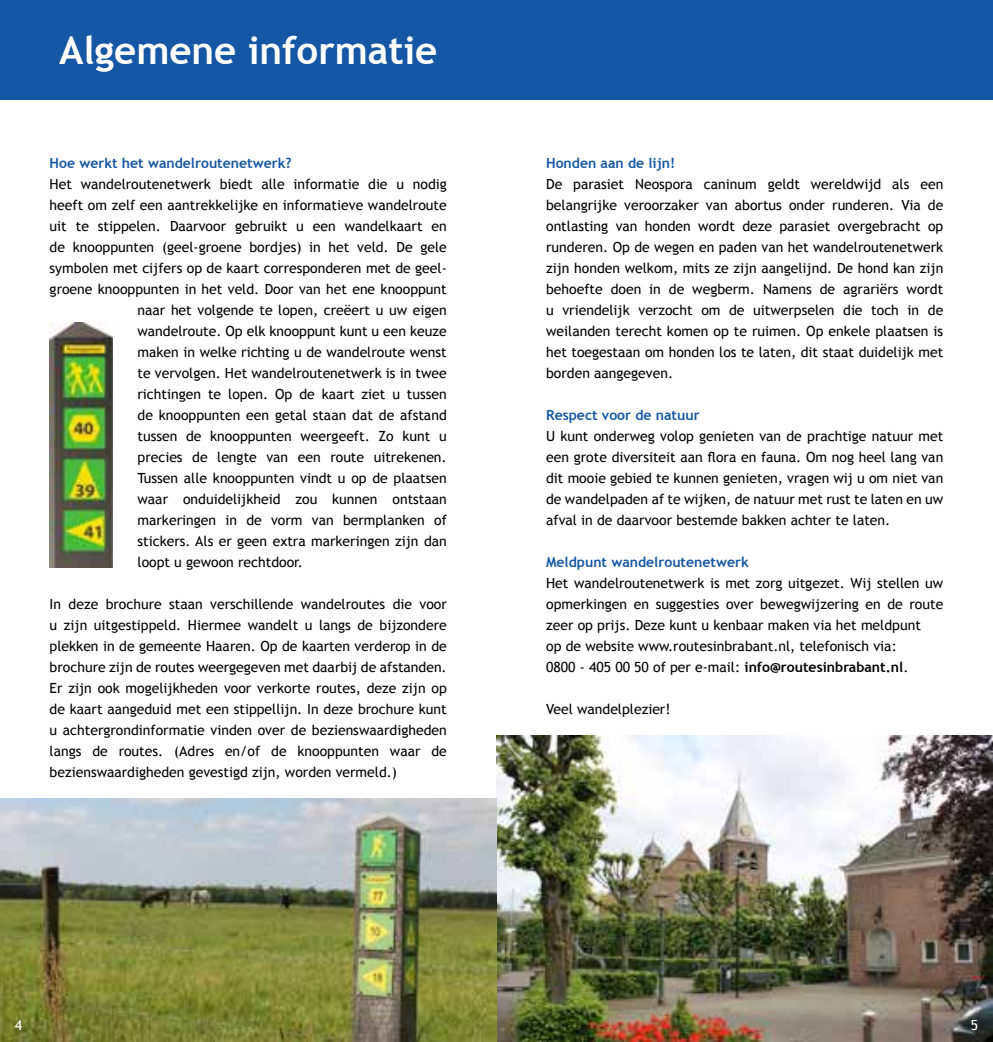
<style>
.page{position:relative;width:993px;height:1042px;background:#fff}
.page>*{position:absolute;margin:0;border:0;box-sizing:border-box;transform-origin:0 0}
.t1{font:700 38.5px "Trebuchet MS";color:#fff}
.t2{font:14px/21px "Trebuchet MS";color:#000;text-align:justify}
.t3{font:700 14px "Trebuchet MS";color:#1557a5}
.t4{font:14px "Trebuchet MS";color:#fff}
.s1{font-weight:700}
</style>
<div class="page">
<img style="left:496px;top:735px;width:496px;height:307px">
<div style="left:0;top:0;width:496px;height:99px;background:#1557a5"></div>
<img style="left:0;top:798px;width:496px;height:244px">
<img style="left:50px;top:323px;width:63px;height:244px">
<div style="left:496px;top:0;width:496px;height:99px;background:#1557a5"></div>
<h1 class="t1" style="left:59px;top:26px;width:379px">Algemene informatie</h1>
<p class="t3" style="left:50px;top:154px;width:243px">Hoe werkt het wandelroutenetwerk?</p>
<p class="t2" style="left:50px;top:174px;width:398px">Het wandelroutenetwerk biedt alle informatie die u nodig</p>
<p class="t2" style="left:50px;top:195px;width:398px">heeft om zelf een aantrekkelijke en informatieve wandelroute</p>
<p class="t2" style="left:50px;top:216px;width:398px">uit te stippelen. Daarvoor gebruikt u een wandelkaart en</p>
<p class="t2" style="left:50px;top:237px;width:398px">de knooppunten (geel-groene bordjes) in het veld. De gele</p>
<p class="t2" style="left:50px;top:258px;width:398px">symbolen met cijfers op de kaart corresponderen met de geel-</p>
<p class="t2" style="left:50px;top:279px;width:398px">groene knooppunten in het veld. Door van het ene knooppunt</p>
<p class="t2" style="left:137px;top:300px;width:311px">naar het volgende te lopen, creëert u uw eigen</p>
<p class="t2" style="left:137px;top:321px;width:311px">wandelroute. Op elk knooppunt kunt u een keuze</p>
<p class="t2" style="left:137px;top:342px;width:311px">maken in welke richting u de wandelroute wenst</p>
<p class="t2" style="left:137px;top:363px;width:311px">te vervolgen. Het wandelroutenetwerk is in twee</p>
<p class="t2" style="left:137px;top:384px;width:311px">richtingen te lopen. Op de kaart ziet u tussen</p>
<p class="t2" style="left:137px;top:405px;width:310px">de knooppunten een getal staan dat de afstand</p>
<p class="t2" style="left:137px;top:426px;width:311px">tussen de knooppunten weergeeft. Zo kunt u</p>
<p class="t2" style="left:137px;top:447px;width:310px">precies de lengte van een route uitrekenen.</p>
<p class="t2" style="left:137px;top:468px;width:311px">Tussen alle knooppunten vindt u op de plaatsen</p>
<p class="t2" style="left:137px;top:489px;width:311px">waar onduidelijkheid zou kunnen ontstaan</p>
<p class="t2" style="left:137px;top:510px;width:311px">markeringen in de vorm van bermplanken of</p>
<p class="t2" style="left:137px;top:531px;width:311px">stickers. Als er geen extra markeringen zijn dan</p>
<p class="t2" style="left:137px;top:552px;width:167px">loopt u gewoon rechtdoor.</p>
<p class="t2" style="left:50px;top:594px;width:398px">In deze brochure staan verschillende wandelroutes die voor u zijn uitgestippeld. Hiermee wandelt u langs de bijzondere plekken in de gemeente Haaren. Op de kaarten verderop in de brochure zijn de routes weergegeven met daarbij de afstanden.<br>Er zijn ook mogelijkheden voor verkorte routes, deze zijn op de kaart aangeduid met een stippellijn. In deze brochure kunt u achtergrondinformatie vinden over de bezienswaardigheden langs de routes. (Adres en/of de knooppunten waar de bezienswaardigheden gevestigd zijn, worden vermeld.)</p>
<p class="t3" style="left:546px;top:154px;width:131px">Honden aan de lijn!</p>
<p class="t2" style="left:546px;top:174px;width:398px">De parasiet Neospora caninum geldt wereldwijd als een belangrijke veroorzaker van abortus onder runderen. Via de ontlasting van honden wordt deze parasiet overgebracht op runderen. Op de wegen en paden van het wandelroutenetwerk zijn honden welkom, mits ze zijn aangelijnd. De hond kan zijn behoefte doen in de wegberm. Namens de agrariërs wordt u vriendelijk verzocht om de uitwerpselen die toch in de weilanden terecht komen op te ruimen. Op enkele plaatsen is het toegestaan om honden los te laten, dit staat duidelijk met borden aangegeven.</p>
<p class="t3" style="left:546px;top:406px;width:155px">Respect voor de natuur</p>
<p class="t2" style="left:546px;top:426px;width:398px">U kunt onderweg volop genieten van de prachtige natuur met een grote diversiteit aan flora en fauna. Om nog heel lang van dit mooie gebied te kunnen genieten, vragen wij u om niet van de wandelpaden af te wijken, de natuur met rust te laten en uw afval in de daarvoor bestemde bakken achter te laten.</p>
<p class="t3" style="left:546px;top:553px;width:204px">Meldpunt wandelroutenetwerk</p>
<p class="t2" style="left:546px;top:573px;width:398px;text-align:left">Het wandelroutenetwerk is met zorg uitgezet. Wij stellen uw opmerkingen en suggesties over bewegwijzering en de route zeer op prijs. Deze kunt u kenbaar maken via het meldpunt<br>op de website www.routesinbrabant.nl, telefonisch via:<br>0800 - 405 00 50 of per e-mail: <span class="s1">info@routesinbrabant.nl</span>.</p>
<p class="t2" style="left:546px;top:699px;width:126px">Veel wandelplezier!</p>
<p class="t4" style="left:15px;top:1016px;width:9px">4</p>
<p class="t4" style="left:970px;top:1016px;width:9px">5</p>
</div>
